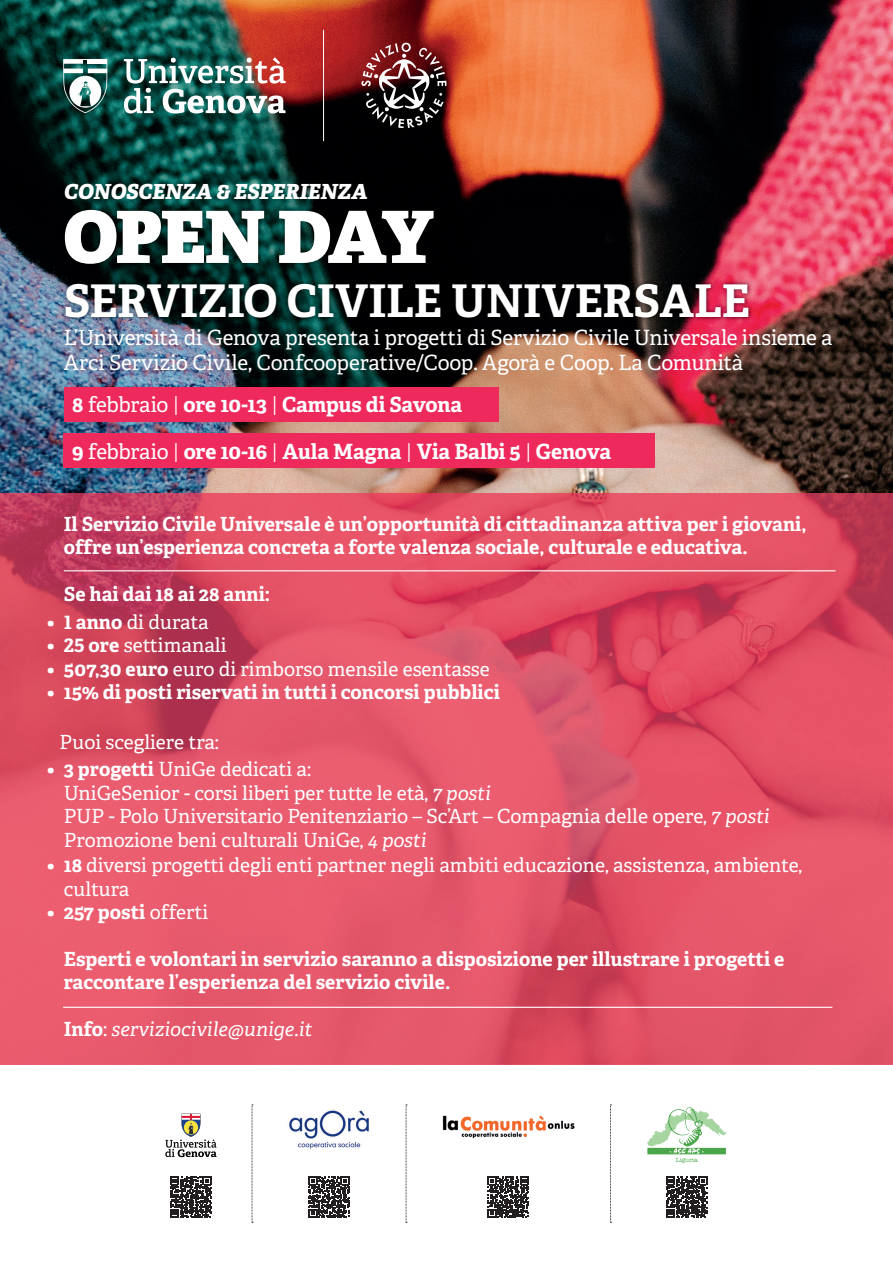
<style>
.page{position:relative;width:893px;height:1263px;background:#fff}
.page>*{position:absolute;margin:0;border:0;box-sizing:border-box;transform-origin:0 0}
.t1{font:800 72px "Adelle";letter-spacing:-.025em;color:#fff}
.t2{font:700 45px "Adelle";letter-spacing:-.01em;color:#fff}
.t3{font:21px/25.2px "Adelle";letter-spacing:-.01em;color:#fff}
.t4{font:700 21px "Adelle";letter-spacing:-.01em;color:#fff}
.t5{font:italic 800 20.7px "Adelle";color:#fff}
.t6{font:19.5px/23.4px "Adelle";color:#fff}
.t7{font:700 19.5px/23.4px "Adelle";color:#fff}
.t8{font:italic 19.5px "Adelle";color:#fff}
.t9{font:6.3px "American Typewriter";color:#4daa4f}
.s1{font-weight:400}
.s2{font-weight:300}
.s3{font-weight:700}
.s4{font-style:italic}
.s5{font-weight:700;font-style:normal}
.s6{font-style:normal}
</style>
<div class="page">
<img style="left:0;top:0;width:893px;height:494px">
<svg style="left:361px;top:43px;width:85px;height:85px;background:#5f3b3d"></svg>
<img style="left:124px;top:57px;width:162px;height:57px">
<svg style="left:63px;top:59px;width:44px;height:54px"></svg>
<hr style="left:323px;top:30px;width:1px;height:111px;background:#fff">
<img style="left:60px;top:205px;width:693px;height:117px">
<div style="left:64px;top:387px;width:435px;height:34px;background:#ee295c"></div>
<div style="left:63px;top:434px;width:592px;height:34px;background:#ee295c"></div>
<img style="left:0;top:494px;width:893px;height:570px">
<hr style="left:63px;top:1007px;width:769px;height:1px;background:#fff">
<hr style="left:64px;top:570px;width:772px;height:1px;background:#fff">
<img style="left:289px;top:1110px;width:80px;height:39px">
<img style="left:442px;top:1115px;width:133px;height:24px">
<svg style="left:252px;top:1104px;width:1px;height:119px"></svg>
<svg style="left:406px;top:1104px;width:1px;height:119px"></svg>
<svg style="left:610px;top:1104px;width:1px;height:119px"></svg>
<svg style="left:165px;top:1113px;width:52px;height:44px"></svg>
<svg style="left:647px;top:1106px;width:79px;height:48px"></svg>
<svg style="left:170px;top:1176px;width:41px;height:41px"></svg>
<svg style="left:308px;top:1176px;width:42px;height:41px"></svg>
<svg style="left:488px;top:1176px;width:41px;height:41px"></svg>
<svg style="left:666px;top:1176px;width:41px;height:41px"></svg>
<p class="t5" style="left:64px;top:179px;width:305px">CONOSCENZA &amp; ESPERIENZA</p>
<h1 class="t1" style="left:64px;top:190px;width:372px">OPEN DAY</h1>
<h2 class="t2" style="left:64px;top:272px;width:688px">SERVIZIO CIVILE UNIVERSALE</h2>
<p class="t3" style="left:64px;top:325px;width:770px">L’Università di Genova presenta i progetti di Servizio Civile Universale insieme a<br>Arci Servizio Civile, Confcooperative/Coop. Agorà e Coop. La Comunità</p>
<p class="t4" style="left:72px;top:391px;width:391px">8 <span class="s1">febbraio</span> <span class="s2">|</span> ore 10-13 <span class="s2">|</span> Campus di Savona</p>
<p class="t4" style="left:72px;top:438px;width:541px">9 <span class="s1">febbraio</span> <span class="s2">|</span> ore 10-16 <span class="s2">|</span> Aula Magna <span class="s2">|</span> Via Balbi 5 <span class="s2">|</span> Genova</p>
<p class="t7" style="left:64px;top:512px;width:744px">Il Servizio Civile Universale è un’opportunità di cittadinanza attiva per i giovani, offre un’esperienza concreta a forte valenza sociale, culturale e educativa.</p>
<p class="t7" style="left:64px;top:583px;width:208px">Se hai dai 18 ai 28 anni:</p>
<p class="t6" style="left:47px;top:610px;width:164px"><span class="s3">• 1 anno</span> di durata</p>
<p class="t6" style="left:47px;top:634px;width:181px"><span class="s3">• 25 ore</span> settimanali</p>
<p class="t6" style="left:47px;top:657px;width:444px"><span class="s3">• 507,30 euro</span> euro di rimborso mensile esentasse</p>
<p class="t7" style="left:47px;top:680px;width:455px">• 15% di posti riservati in tutti i concorsi pubblici</p>
<p class="t6" style="left:60px;top:730px;width:161px">Puoi scegliere tra:</p>
<p class="t6" style="left:64px;top:758px;width:707px;text-indent:-17px"><span class="s3">• 3 progetti</span> UniGe dedicati a:<br>UniGeSenior - corsi liberi per tutte le età, <span class="s4">7 posti<br></span>PUP - Polo Universitario Penitenziario – Sc’Art – Compagnia delle opere, <span class="s4">7 posti </span>Promozione beni culturali UniGe, <span class="s4">4 posti</span></p>
<p class="t6" style="left:64px;top:854px;width:740px;text-indent:-17px"><span class="s3">• 18</span> diversi progetti degli enti partner negli ambiti educazione, assistenza, ambiente, cultura</p>
<p class="t7" style="left:47px;top:900px;width:163px">• 257 posti <span class="s1">offerti</span></p>
<p class="t7" style="left:64px;top:947px;width:722px">Esperti e volontari in servizio saranno a disposizione per illustrare i progetti e raccontare l’esperienza del servizio civile.</p>
<p class="t8" style="left:64px;top:1017px;width:250px"><span class="s5">Info</span><span class="s6">:</span> serviziocivile@unige.it</p>
<p class="t9" style="left:676px;top:1155px;width:23px">Liguria</p>
</div>
